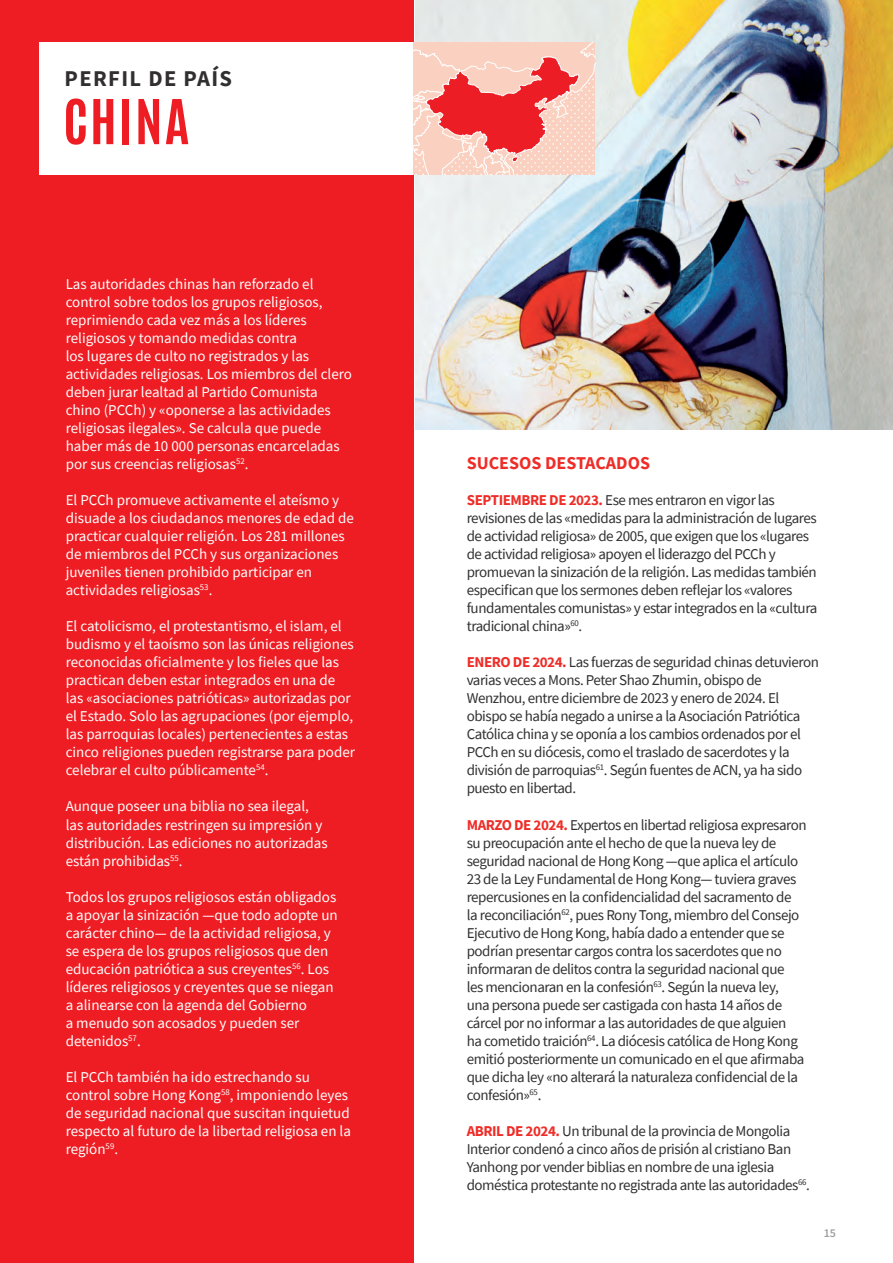
<style>
.page{position:relative;width:893px;height:1263px;background:#fff}
.page>*{position:absolute;margin:0;border:0;box-sizing:border-box;transform-origin:0 0}
.t1{font:700 52.5px "Antonio";letter-spacing:.04em;color:#ee1d23}
.t2{font:700 22.5px "Source Sans Pro";letter-spacing:.06em;color:#312f30}
.t3{font:700 18px "Source Sans Pro";color:#ee2d28}
.t4{font:15px/18px "Source Sans Pro";letter-spacing:-.03em;color:#312f30}
.t5{font:15px/18px "Source Sans Pro";color:#fff}
.t6{font:600 12px "Source Sans Pro";color:#9d9fa2}
.s1{font-weight:700;color:#ee2d28}
</style>
<div class="page">
<img style="left:415px;top:0;width:477px;height:429px">
<div style="left:0;top:0;width:413px;height:1262px;background:#ee1d23"></div>
<div style="left:39px;top:42px;width:381px;height:132px;background:#fff"></div>
<svg style="left:413px;top:42px;width:182px;height:132px;background:#f6a299"></svg>
<h2 class="t2" style="left:65px;top:63px;width:169px">PERFIL DE PAÍS</h2>
<h1 class="t1" style="left:63px;top:82px;width:128px">CHINA</h1>
<p class="t5" style="left:66px;top:275px;width:288px">Las autoridades chinas han reforzado el control sobre todos los grupos religiosos, reprimiendo cada vez más a los líderes religiosos y tomando medidas contra<br>los lugares de culto no registrados y las actividades religiosas. Los miembros del clero deben jurar lealtad al Partido Comunista chino (PCCh) y «oponerse a las actividades religiosas ilegales». Se calcula que puede haber más de 10 000 personas encarceladas por sus creencias religiosas<sup>52</sup>.</p>
<p class="t5" style="left:66px;top:491px;width:289px">El PCCh promueve activamente el ateísmo y disuade a los ciudadanos menores de edad de practicar cualquier religión. Los 281 millones de miembros del PCCh y sus organizaciones juveniles tienen prohibido participar en actividades religiosas<sup>53</sup>.</p>
<p class="t5" style="left:66px;top:617px;width:291px">El catolicismo, el protestantismo, el islam, el budismo y el taoísmo son las únicas religiones reconocidas oficialmente y los fieles que las practican deben estar integrados en una de las «asociaciones patrióticas» autorizadas por el Estado. Solo las agrupaciones (por ejemplo, las parroquias locales) pertenecientes a estas cinco religiones pueden registrarse para poder celebrar el culto públicamente<sup>54</sup>.</p>
<p class="t5" style="left:66px;top:797px;width:263px">Aunque poseer una biblia no sea ilegal, las autoridades restringen su impresión y distribución. Las ediciones no autorizadas están prohibidas<sup>55</sup>.</p>
<p class="t5" style="left:66px;top:887px;width:273px">Todos los grupos religiosos están obligados a apoyar la sinización —que todo adopte un carácter chino— de la actividad religiosa, y se espera de los grupos religiosos que den educación patriótica a sus creyentes<sup>56</sup>. Los líderes religiosos y creyentes que se niegan a alinearse con la agenda del Gobierno<br>a menudo son acosados y pueden ser detenidos<sup>57</sup>.</p>
<p class="t5" style="left:66px;top:1067px;width:287px">El PCCh también ha ido estrechando su control sobre Hong Kong<sup>58</sup>, imponiendo leyes de seguridad nacional que suscitan inquietud respecto al futuro de la libertad religiosa en la región<sup>59</sup>.</p>
<p class="t3" style="left:466px;top:451px;width:185px">SUCESOS DESTACADOS</p>
<p class="t4" style="left:466px;top:491px;width:352px"><span class="s1">SEPTIEMBRE DE 2023.</span> Ese mes entraron en vigor las revisiones de las «medidas para la administración de lugares de actividad religiosa» de 2005, que exigen que los «lugares de actividad religiosa» apoyen el liderazgo del PCCh y promuevan la sinización de la religión. Las medidas también especifican que los sermones deben reflejar los «valores fundamentales comunistas» y estar integrados en la «cultura tradicional china»<sup>60</sup>.</p>
<p class="t4" style="left:466px;top:653px;width:354px"><span class="s1">ENERO DE 2024.</span> Las fuerzas de seguridad chinas detuvieron varias veces a Mons. Peter Shao Zhumin, obispo de Wenzhou, entre diciembre de 2023 y enero de 2024. El obispo se había negado a unirse a la Asociación Patriótica Católica china y se oponía a los cambios ordenados por el PCCh en su diócesis, como el traslado de sacerdotes y la división de parroquias<sup>61</sup>. Según fuentes de ACN, ya ha sido puesto en libertad.</p>
<p class="t4" style="left:466px;top:815px;width:341px"><span class="s1">MARZO DE 2024.</span> Expertos en libertad religiosa expresaron su preocupación ante el hecho de que la nueva ley de seguridad nacional de Hong Kong —que aplica el artículo 23 de la Ley Fundamental de Hong Kong— tuviera graves repercusiones en la confidencialidad del sacramento de<br>la reconciliación<sup>62</sup>, pues Rony Tong, miembro del Consejo Ejecutivo de Hong Kong, había dado a entender que se podrían presentar cargos contra los sacerdotes que no informaran de delitos contra la seguridad nacional que<br>les mencionaran en la confesión<sup>63</sup>. Según la nueva ley,<br>una persona puede ser castigada con hasta 14 años de cárcel por no informar a las autoridades de que alguien<br>ha cometido traición<sup>64</sup>. La diócesis católica de Hong Kong emitió posteriormente un comunicado en el que afirmaba que dicha ley «no alterará la naturaleza confidencial de la confesión»<sup>65</sup>.</p>
<p class="t4" style="left:466px;top:1121px;width:344px"><span class="s1">ABRIL DE 2024.</span> Un tribunal de la provincia de Mongolia Interior condenó a cinco años de prisión al cristiano Ban Yanhong por vender biblias en nombre de una iglesia doméstica protestante no registrada ante las autoridades<sup>66</sup>.</p>
<p class="t6" style="left:823px;top:1225px;width:14px">15</p>
</div>
